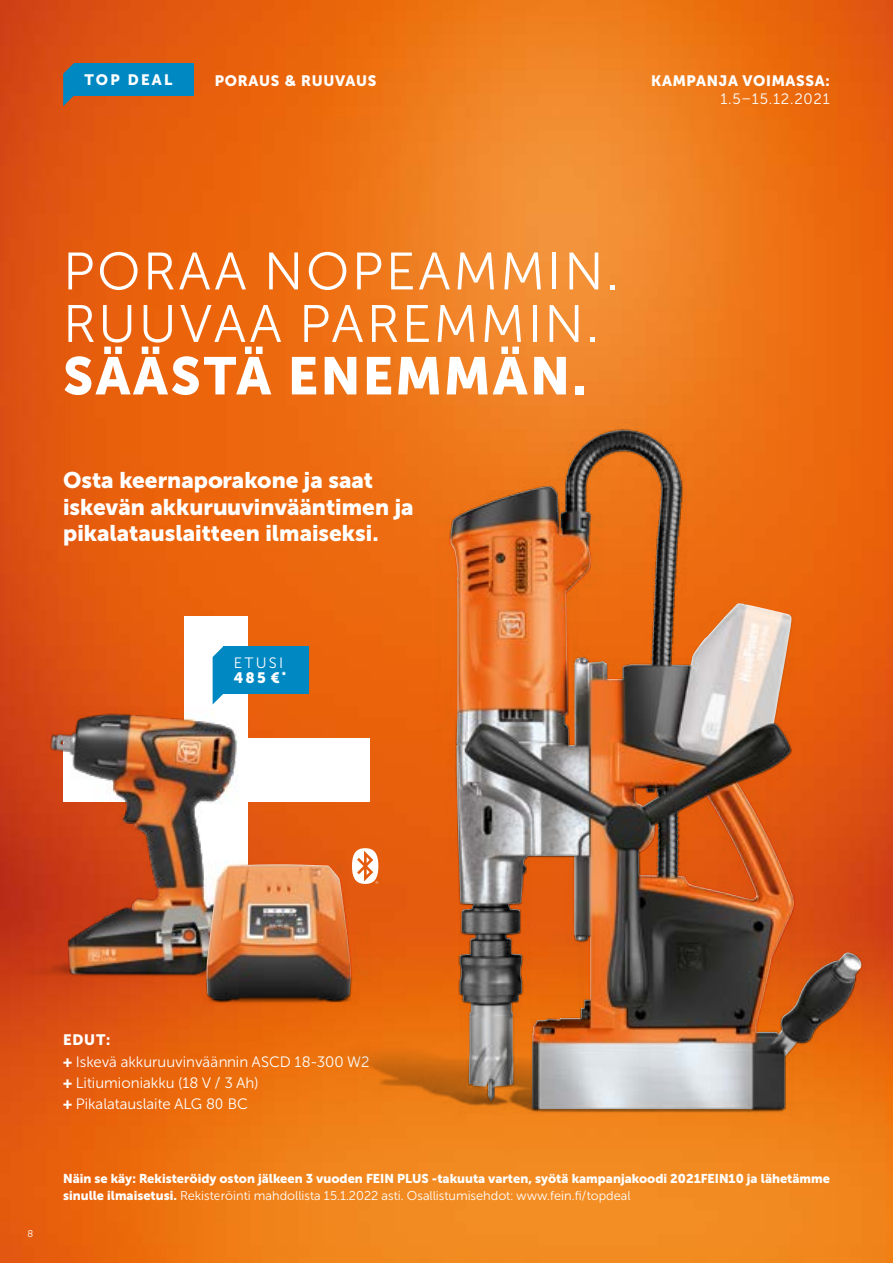
<style>
.page{position:relative;width:893px;height:1263px;background:#fff}
.page>*{position:absolute;margin:0;border:0;box-sizing:border-box;transform-origin:0 0}
.t1{font:300 52.5px/52.5px "FEIN Corporate";letter-spacing:.05em;color:#fff}
.t2{font:700 52.5px "FEIN Corporate";letter-spacing:.05em;color:#fff}
.t3{font:700 22.5px/26.2px "FEIN Corporate";color:#fff}
.t4{font:300 15px/21.3px "FEIN Corporate";color:#fff}
.t5{font:700 15px "FEIN Corporate";letter-spacing:.05em;color:#fff}
.t6{font:700 12.75px/17px "FEIN Corporate";color:#fff}
.t7{font:300 9.75px "FEIN Corporate";color:#fff}
.s1{font-weight:700}
.s2{font-weight:300}
</style>
<div class="page">
<img style="left:0;top:0;width:893px;height:1263px">
<div style="left:184px;top:617px;width:64px;height:306px;background:#fff"></div>
<svg style="left:63px;top:63px;width:12px;height:43px"></svg>
<div style="left:74px;top:63px;width:119px;height:33px;background:#0088c2"></div>
<img style="left:219px;top:419px;width:674px;height:844px">
<img style="left:450px;top:430px;width:170px;height:422px">
<img style="left:0;top:662px;width:317px;height:349px">
<img style="left:157px;top:838px;width:244px;height:186px">
<img style="left:206px;top:864px;width:145px;height:136px">
<svg style="left:352px;top:848px;width:26px;height:36px"></svg>
<svg style="left:213px;top:646px;width:11px;height:58px"></svg>
<div style="left:223px;top:646px;width:86px;height:48px;background:#0088c2"></div>
<p class="t5" style="left:84px;top:71px;width:90px">TOP DEAL</p>
<p class="t5" style="left:651px;top:72px;width:180px">KAMPANJA VOIMASSA:</p>
<p class="t4" style="left:720px;top:88px;width:111px">1.5–15.12.2021</p>
<p class="t5" style="left:215px;top:72px;width:163px">PORAUS &amp; RUUVAUS</p>
<h1 class="t1" style="left:63px;top:246px;width:557px">PORAA NOPEAMMIN.<br>RUUVAA PAREMMIN.</h1>
<h1 class="t2" style="left:63px;top:346px;width:526px">SÄÄSTÄ ENEMMÄN.</h1>
<h2 class="t3" style="left:63px;top:467px;width:352px">Osta keernaporakone ja saat iskevän akkuruuvinvääntimen ja pikalatauslaitteen ilmaiseksi.</h2>
<p class="t4" style="left:234px;top:656px;width:54px;line-height:15px">ETUSI<br><span class="s1">485 €</span><sup>*</sup></p>
<p class="t7" style="left:27px;top:1228px;width:7px">8</p>
<p class="t4" style="left:63px;top:1030px;width:308px"><span class="s1">EDUT:<br>+</span> Iskevä akkuruuvinväännin ASCD 18-300 W2 <span class="s1">+</span> Litiumioniakku (18 V / 3 Ah)<br><span class="s1">+</span> Pikalatauslaite ALG 80 BC</p>
<p class="t6" style="left:63px;top:1170px;width:768px">Näin se käy: Rekisteröidy oston jälkeen 3 vuoden FEIN PLUS -takuuta varten, syötä kampanjakoodi 2021FEIN10 ja lähetämme sinulle ilmaisetusi. <span class="s2">Rekisteröinti mahdollista 15.1.2022 asti. Osallistumisehdot: www.fein.fi/topdeal</span></p>
</div>
